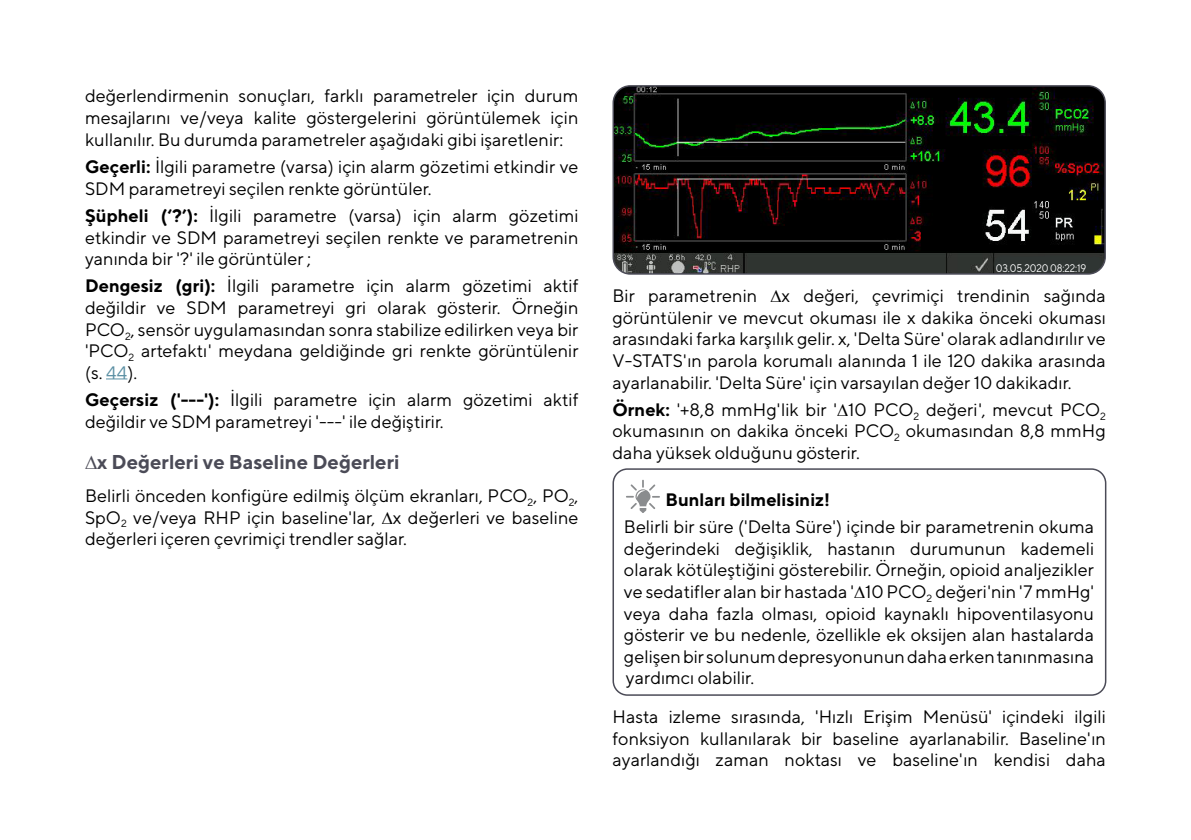
<style>
.page{position:relative;width:1191px;height:840px;background:#fff}
.page>*{position:absolute;margin:0;border:0;box-sizing:border-box;transform-origin:0 0}
.Untertitel{font:700 20px "TT Norms";color:#4b4b57}
.Absatz_Standard_weni{font:18px/21.6px "TT Norms";color:#000;text-align:justify}
.t1{font:700 18px "TT Norms";color:#000}
.Inhaltsverzeichnis{font:11px "TT Norms";letter-spacing:-.01em;color:#fff;scale:.9 1}
.s1{font-weight:700}
.s2{color:#5c90a4}
</style>
<div class="page">
<svg style="left:106px;top:378px;width:21px;height:1px"></svg>
<img style="left:615px;top:88px;width:490px;height:186px">
<div style="left:612px;top:85px;width:494px;height:189px;border:2px solid #4b4b57;border-radius:17px"></div>
<svg style="left:626px;top:479px;width:34px;height:33px"></svg>
<div style="left:612px;top:468px;width:494px;height:227px;border:2px solid #4b4b57;border-radius:14px"></div>
<p class="Absatz_Standard_weni" style="left:85px;top:85px;width:495px">değerlendirmenin sonuçları, farklı parametreler için durum mesajlarını ve/veya kalite göstergelerini görüntülemek için kullanılır. Bu durumda parametreler aşağıdaki gibi işaretlenir:</p>
<p class="Absatz_Standard_weni" style="left:85px;top:155px;width:495px"><span class="s1">Geçerli:</span> İlgili parametre (varsa) için alarm gözetimi etkindir ve<br>SDM parametreyi seçilen renkte görüntüler.</p>
<p class="Absatz_Standard_weni" style="left:85px;top:204px;width:495px"><span class="s1">Şüpheli (‘?’):</span> İlgili parametre (varsa) için alarm gözetimi etkindir ve SDM parametreyi seçilen renkte ve parametrenin yanında bir '?' ile görüntüler ;</p>
<p class="Absatz_Standard_weni" style="left:85px;top:275px;width:495px"><span class="s1">Dengesiz (gri):</span> İlgili parametre için alarm gözetimi aktif değildir ve SDM parametreyi gri olarak gösterir. Örneğin PCO<sub>2</sub>, sensör uygulamasından sonra stabilize edilirken veya bir 'PCO<sub>2</sub> artefaktı' meydana geldiğinde gri renkte görüntülenir (s. <span class="s2">44</span>).</p>
<p class="Absatz_Standard_weni" style="left:85px;top:388px;width:495px"><span class="s1">Geçersiz ('---'):</span> İlgili parametre için alarm gözetimi aktif değildir ve SDM parametreyi '---' ile değiştirir.</p>
<p class="Untertitel" style="left:85px;top:449px;width:316px">∆x Değerleri ve Baseline Değerleri</p>
<p class="Absatz_Standard_weni" style="left:85px;top:484px;width:495px">Belirli önceden konfigüre edilmiş ölçüm ekranları, PCO<sub>2</sub>, PO<sub>2</sub>, SpO<sub>2</sub> ve/veya RHP için baseline'lar, ∆x değerleri ve baseline değerleri içeren çevrimiçi trendler sağlar.</p>
<p class="Inhaltsverzeichnis" style="left:995px;top:261px;width:102px">03.05.2020 08:22:19</p>
<p class="Absatz_Standard_weni" style="left:612px;top:284px;width:495px">Bir parametrenin ∆x değeri, çevrimiçi trendinin sağında görüntülenir ve mevcut okuması ile x dakika önceki okuması arasındaki farka karşılık gelir. x, 'Delta Süre' olarak adlandırılır ve V‑STATS'ın parola korumalı alanında 1 ile 120 dakika arasında ayarlanabilir. 'Delta Süre' için varsayılan değer 10 dakikadır.</p>
<p class="Absatz_Standard_weni" style="left:612px;top:398px;width:495px"><span class="s1">Örnek:</span> '+8,8 mmHg'lik bir '∆10 PCO<sub>2</sub> değeri', mevcut PCO<sub>2 </sub>okumasının on dakika önceki PCO<sub>2</sub> okumasından 8,8 mmHg daha yüksek olduğunu gösterir.</p>
<p class="t1" style="left:665px;top:488px;width:166px">Bunları bilmelisiniz!</p>
<p class="Absatz_Standard_weni" style="left:624px;top:515px;width:472px">Belirli bir süre ('Delta Süre') içinde bir parametrenin okuma değerindeki değişiklik, hastanın durumunun kademeli olarak kötüleştiğini gösterebilir. Örneğin, opioid analjezikler ve sedatifler alan bir hastada '∆10 PCO<sub>2</sub> değeri'nin '7 mmHg' veya daha fazla olması, opioid kaynaklı hipoventilasyonu gösterir ve bu nedenle, özellikle ek oksijen alan hastalarda gelişen bir solunum depresyonunun daha erken tanınmasına yardımcı olabilir.</p>
<p class="Absatz_Standard_weni" style="left:612px;top:705px;width:495px">Hasta izleme sırasında, 'Hızlı Erişim Menüsü' içindeki ilgili fonksiyon kullanılarak bir baseline ayarlanabilir. Baseline'ın ayarlandığı zaman noktası ve baseline'ın kendisi daha</p>
</div>
